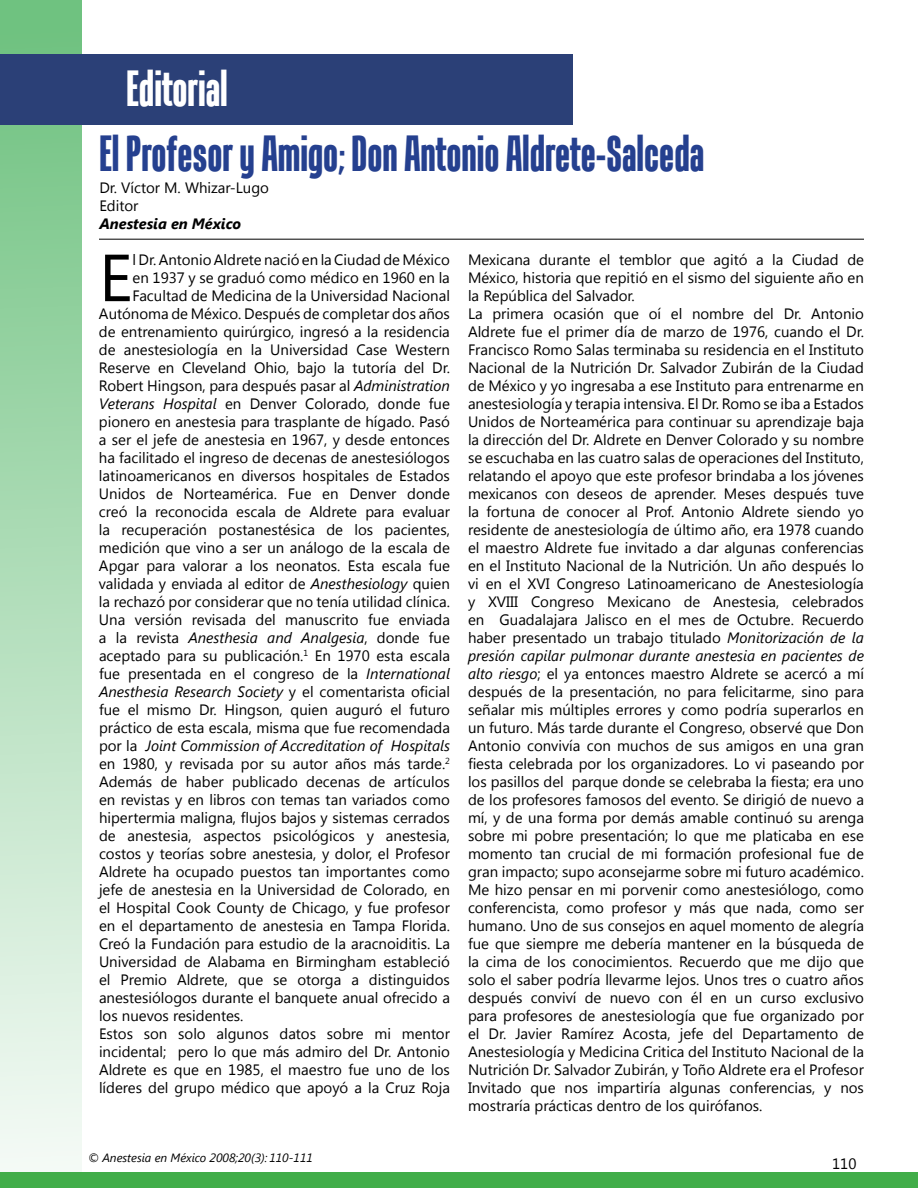
<style>
.page{position:relative;width:918px;height:1188px;background:#fff}
.page>*{position:absolute;margin:0;border:0;box-sizing:border-box;transform-origin:0 0}
.t1{font:66.45px "Segoe UI";color:#000}
.t2{font:700 49.5px "Tandelle";color:#25408f}
.t3{font:700 49.5px "Tandelle";color:#fff}
.t4{font:15px/18px "Segoe UI";color:#000}
.t5{font:italic 15px "Segoe UI";color:#000}
.t6{font:italic 700 15px "Segoe UI";color:#000}
.t7{font:italic 12px "Segoe UI";color:#000}
.s1{font-style:italic}
.s2{font-style:normal}
</style>
<div class="page">
<div style="left:0;top:0;width:81px;height:1188px;background:linear-gradient(to bottom,#6bbf7d,#f6fbf7)"></div>
<div style="left:0;top:54px;width:573px;height:70px;background:#2b4077"></div>
<div style="left:0;top:1172px;width:918px;height:16px;background:#41ad49"></div>
<hr style="left:99px;top:239px;width:765px;height:1px;background:#000">
<h2 class="t3" style="left:126px;top:60px;width:103px">Editorial</h2>
<h2 class="t2" style="left:99px;top:125px;width:606px">El Profesor y Amigo; Don Antonio Aldrete-Salceda</h2>
<p class="t4" style="left:99px;top:178px;width:171px">Dr. Víctor M. Whizar-Lugo<br>Editor</p>
<p class="t6" style="left:99px;top:212px;width:143px">Anestesia en México</p>
<h1 class="t1" style="left:99px;top:231px;width:35px">E</h1>
<p class="t4" style="left:133px;top:250px;width:319px">l Dr. Antonio Aldrete nació en la Ciudad de México</p>
<p class="t4" style="left:133px;top:268px;width:319px">en 1937 y se graduó como médico en 1960 en la</p>
<p class="t4" style="left:133px;top:286px;width:319px">Facultad de Medicina de la Universidad Nacional</p>
<p class="t4" style="left:99px;top:304px;width:352px">Autónoma de México. Después de completar dos años</p>
<p class="t4" style="left:99px;top:322px;width:352px">de entrenamiento quirúrgico, ingresó a la residencia</p>
<p class="t4" style="left:99px;top:340px;width:352px">de anestesiología en la Universidad Case Western</p>
<p class="t4" style="left:99px;top:358px;width:352px">Reserve en Cleveland Ohio, bajo la tutoría del Dr.</p>
<p class="t4" style="left:99px;top:376px;width:352px">Robert Hingson, para después pasar al <span class="s1">Administration</span></p>
<p class="t4" style="left:99px;top:394px;width:352px"><span class="s1">Veterans Hospital</span> en Denver Colorado, donde fue</p>
<p class="t4" style="left:99px;top:412px;width:352px">pionero en anestesia para trasplante de hígado. Pasó</p>
<p class="t4" style="left:99px;top:430px;width:352px">a ser el jefe de anestesia en 1967, y desde entonces</p>
<p class="t4" style="left:99px;top:448px;width:352px">ha facilitado el ingreso de decenas de anestesiólogos</p>
<p class="t4" style="left:99px;top:466px;width:352px">latinoamericanos en diversos hospitales de Estados</p>
<p class="t4" style="left:99px;top:484px;width:353px">Unidos de Norteamérica. Fue en Denver donde</p>
<p class="t4" style="left:99px;top:502px;width:352px">creó la reconocida escala de Aldrete para evaluar</p>
<p class="t4" style="left:99px;top:520px;width:352px">la recuperación postanestésica de los pacientes,</p>
<p class="t4" style="left:99px;top:538px;width:352px">medición que vino a ser un análogo de la escala de</p>
<p class="t4" style="left:99px;top:556px;width:353px">Apgar para valorar a los neonatos. Esta escala fue</p>
<p class="t4" style="left:99px;top:574px;width:352px">validada y enviada al editor de <span class="s1">Anesthesiology</span> quien</p>
<p class="t4" style="left:99px;top:592px;width:353px">la rechazó por considerar que no tenía utilidad clínica.</p>
<p class="t4" style="left:99px;top:610px;width:352px">Una versión revisada del manuscrito fue enviada</p>
<p class="t5" style="left:99px;top:627px;width:353px"><span class="s2">a la revista</span> Anesthesia and Analgesia<span class="s2">, donde fue</span></p>
<p class="t4" style="left:99px;top:646px;width:352px">aceptado para su publicación.<sup>1</sup> En 1970 esta escala</p>
<p class="t4" style="left:99px;top:664px;width:353px">fue presentada en el congreso de la <span class="s1">International</span></p>
<p class="t5" style="left:99px;top:681px;width:352px">Anesthesia Research Society <span class="s2">y el comentarista oficial</span></p>
<p class="t4" style="left:99px;top:700px;width:353px">fue el mismo Dr. Hingson, quien auguró el futuro</p>
<p class="t4" style="left:99px;top:718px;width:353px">práctico de esta escala, misma que fue recomendada</p>
<p class="t5" style="left:99px;top:735px;width:353px"><span class="s2">por la</span> Joint Commission of Accreditation of Hospitals</p>
<p class="t4" style="left:99px;top:754px;width:352px">en 1980, y revisada por su autor años más tarde.<sup>2</sup></p>
<p class="t4" style="left:99px;top:772px;width:352px">Además de haber publicado decenas de artículos</p>
<p class="t4" style="left:99px;top:790px;width:352px">en revistas y en libros con temas tan variados como</p>
<p class="t4" style="left:99px;top:808px;width:353px">hipertermia maligna, flujos bajos y sistemas cerrados</p>
<p class="t4" style="left:99px;top:826px;width:352px">de anestesia, aspectos psicológicos y anestesia,</p>
<p class="t4" style="left:99px;top:844px;width:352px">costos y teorías sobre anestesia, y dolor, el Profesor</p>
<p class="t4" style="left:99px;top:862px;width:353px">Aldrete ha ocupado puestos tan importantes como</p>
<p class="t4" style="left:99px;top:880px;width:352px">jefe de anestesia en la Universidad de Colorado, en</p>
<p class="t4" style="left:99px;top:898px;width:352px">el Hospital Cook County de Chicago, y fue profesor</p>
<p class="t4" style="left:99px;top:916px;width:352px">en el departamento de anestesia en Tampa Florida.</p>
<p class="t4" style="left:99px;top:934px;width:353px">Creó la Fundación para estudio de la aracnoiditis. La</p>
<p class="t4" style="left:99px;top:952px;width:352px">Universidad de Alabama en Birmingham estableció</p>
<p class="t4" style="left:99px;top:970px;width:352px">el Premio Aldrete, que se otorga a distinguidos</p>
<p class="t4" style="left:99px;top:988px;width:353px">anestesiólogos durante el banquete anual ofrecido a</p>
<p class="t4" style="left:99px;top:1006px;width:146px">los nuevos residentes.</p>
<p class="t4" style="left:99px;top:1024px;width:352px">Estos son solo algunos datos sobre mi mentor</p>
<p class="t4" style="left:99px;top:1042px;width:353px">incidental; pero lo que más admiro del Dr. Antonio</p>
<p class="t4" style="left:99px;top:1060px;width:352px">Aldrete es que en 1985, el maestro fue uno de los</p>
<p class="t4" style="left:99px;top:1078px;width:353px">líderes del grupo médico que apoyó a la Cruz Roja</p>
<p class="t7" style="left:88px;top:1150px;width:226px">© Anestesia en México 2008;20(3): 110-111</p>
<p class="t4" style="left:468px;top:250px;width:398px">Mexicana durante el temblor que agitó a la Ciudad de México, historia que repitió en el sismo del siguiente año en la República del Salvador.<br>La primera ocasión que oí el nombre del Dr. Antonio Aldrete fue el primer día de marzo de 1976, cuando el Dr.<br>Francisco Romo Salas terminaba su residencia en el Instituto Nacional de la Nutrición Dr. Salvador Zubirán de la Ciudad de México y yo ingresaba a ese Instituto para entrenarme en anestesiología y terapia intensiva. El Dr. Romo se iba a Estados Unidos de Norteamérica para continuar su aprendizaje baja la dirección del Dr. Aldrete en Denver Colorado y su nombre se escuchaba en las cuatro salas de operaciones del Instituto, relatando el apoyo que este profesor brindaba a los jóvenes mexicanos con deseos de aprender. Meses después tuve la fortuna de conocer al Prof. Antonio Aldrete siendo yo residente de anestesiología de último año, era 1978 cuando el maestro Aldrete fue invitado a dar algunas conferencias en el Instituto Nacional de la Nutrición. Un año después lo vi en el XVI Congreso Latinoamericano de Anestesiología y XVIII Congreso Mexicano de Anestesia, celebrados en Guadalajara Jalisco en el mes de Octubre. Recuerdo haber presentado un trabajo titulado <span class="s1">Monitorización de la presión capilar pulmonar durante anestesia en pacientes de alto riesgo</span>; el ya entonces maestro Aldrete se acercó a mí después de la presentación, no para felicitarme, sino para señalar mis múltiples errores y como podría superarlos en un futuro. Más tarde durante el Congreso, observé que Don Antonio convivía con muchos de sus amigos en una gran fiesta celebrada por los organizadores. Lo vi paseando por los pasillos del parque donde se celebraba la fiesta; era uno de los profesores famosos del evento. Se dirigió de nuevo a mí, y de una forma por demás amable continuó su arenga sobre mi pobre presentación; lo que me platicaba en ese momento tan crucial de mi formación profesional fue de gran impacto; supo aconsejarme sobre mi futuro académico.<br>Me hizo pensar en mi porvenir como anestesiólogo, como conferencista, como profesor y más que nada, como ser humano. Uno de sus consejos en aquel momento de alegría fue que siempre me debería mantener en la búsqueda de la cima de los conocimientos. Recuerdo que me dijo que solo el saber podría llevarme lejos. Unos tres o cuatro años después conviví de nuevo con él en un curso exclusivo para profesores de anestesiología que fue organizado por el Dr. Javier Ramírez Acosta, jefe del Departamento de Anestesiología y Medicina Critica del Instituto Nacional de la Nutrición Dr. Salvador Zubirán, y Toño Aldrete era el Profesor Invitado que nos impartiría algunas conferencias, y nos mostraría prácticas dentro de los quirófanos.</p>
<p class="t4" style="left:832px;top:1154px;width:26px">110</p>
</div>
